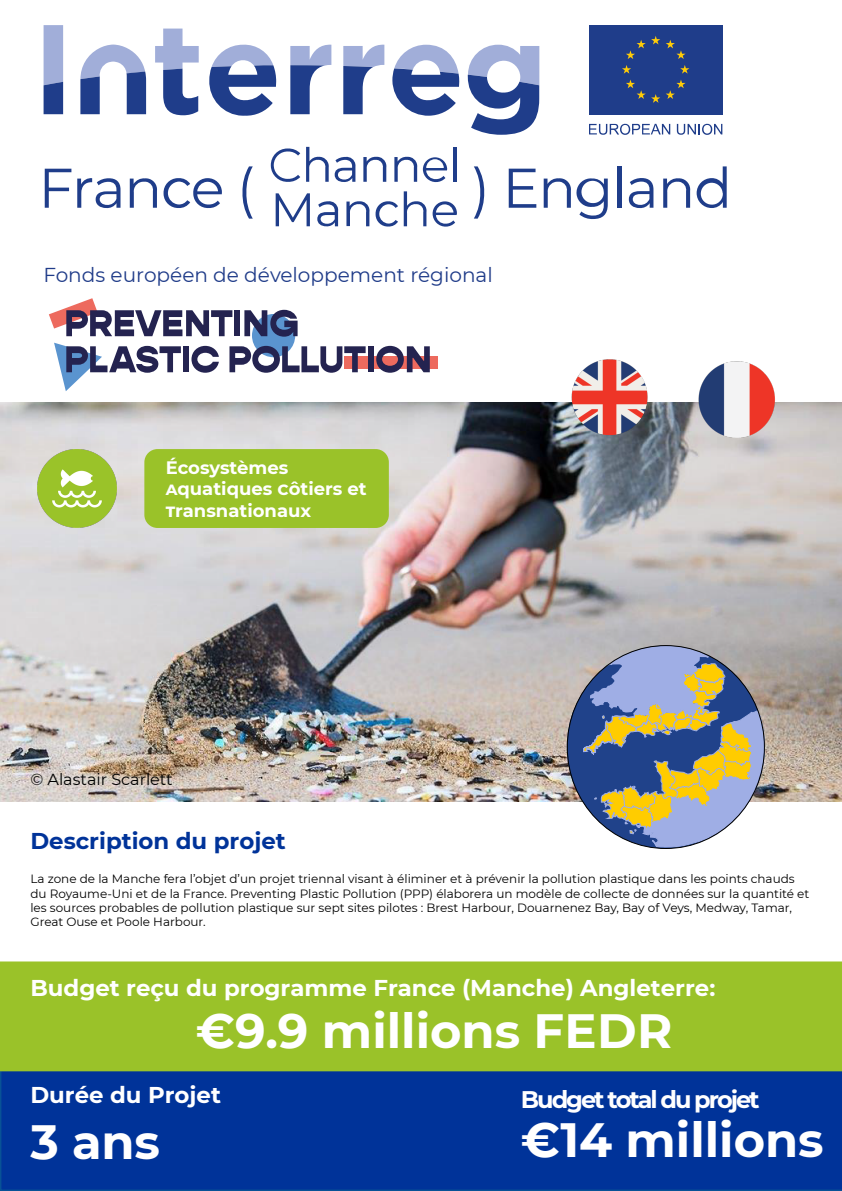
<style>
.page{position:relative;width:842px;height:1191px;background:#fff}
.page>*{position:absolute;margin:0;border:0;box-sizing:border-box;transform-origin:0 0}
.t1{font:700 48px "Montserrat";color:#fff}
.t2{font:700 24px "Montserrat";letter-spacing:-.085em;color:#fff}
.t3{font:700 22.8px "Montserrat";color:#fff}
.t4{font:700 22.8px "Montserrat";color:#039}
.t5{font:20.1px "Montserrat";color:#203c89}
.t6{font:700 18px/21.6px "Montserrat";color:#fff}
.t7{font:16px "Montserrat";color:#000}
.t8{font:12px/14.4px "Montserrat";color:#000}
</style>
<div class="page">
<img style="left:0;top:402px;width:842px;height:399px">
<div style="left:144px;top:449px;width:245px;height:79px;background:#9ac229;border-radius:13px"></div>
<div style="left:0;top:1071px;width:842px;height:120px;background:#039"></div>
<div style="left:0;top:961px;width:842px;height:110px;background:#9ac229"></div>
<img style="left:687px;top:361px;width:96px;height:86px">
<img style="left:550px;top:359px;width:113px;height:91px">
<img style="left:38px;top:449px;width:79px;height:79px">
<svg style="left:567px;top:645px;width:199px;height:203px;background:#949999"></svg>
<div style="left:344px;top:356px;width:94px;height:13px;background:#ed6a5e"></div>
<div style="left:252px;top:314px;width:43px;height:43px;background:#5a94cf;border-radius:50%"></div>
<svg style="left:49px;top:298px;width:183px;height:38px"></svg>
<div style="left:234px;top:310px;width:6px;height:26px;background:#242350"></div>
<svg style="left:244px;top:310px;width:54px;height:27px"></svg>
<svg style="left:54px;top:343px;width:127px;height:48px"></svg>
<div style="left:183px;top:346px;width:6px;height:26px;background:#242350"></div>
<svg style="left:191px;top:346px;width:28px;height:27px"></svg>
<svg style="left:229px;top:346px;width:137px;height:27px"></svg>
<div style="left:368px;top:346px;width:5px;height:26px;background:#242350"></div>
<svg style="left:376px;top:346px;width:54px;height:27px"></svg>
<svg style="left:45px;top:169px;width:26px;height:39px"></svg>
<svg style="left:77px;top:178px;width:43px;height:30px"></svg>
<svg style="left:130px;top:178px;width:27px;height:30px"></svg>
<svg style="left:163px;top:178px;width:59px;height:30px"></svg>
<svg style="left:242px;top:166px;width:11px;height:53px"></svg>
<svg style="left:271px;top:148px;width:29px;height:34px"></svg>
<svg style="left:306px;top:147px;width:23px;height:35px"></svg>
<svg style="left:335px;top:156px;width:20px;height:26px"></svg>
<svg style="left:363px;top:156px;width:23px;height:26px"></svg>
<svg style="left:394px;top:156px;width:23px;height:26px"></svg>
<svg style="left:423px;top:157px;width:24px;height:26px"></svg>
<hr style="left:453px;top:147px;width:3px;height:35px;background:#1f3d8a">
<svg style="left:276px;top:193px;width:34px;height:33px"></svg>
<svg style="left:317px;top:201px;width:21px;height:26px"></svg>
<svg style="left:346px;top:201px;width:23px;height:25px"></svg>
<svg style="left:375px;top:201px;width:23px;height:26px"></svg>
<svg style="left:404px;top:191px;width:22px;height:35px"></svg>
<svg style="left:432px;top:201px;width:25px;height:26px"></svg>
<svg style="left:474px;top:166px;width:10px;height:53px"></svg>
<svg style="left:509px;top:169px;width:27px;height:39px"></svg>
<svg style="left:544px;top:178px;width:64px;height:41px"></svg>
<hr style="left:617px;top:166px;width:4px;height:42px;background:#1f3d8a">
<svg style="left:629px;top:178px;width:24px;height:30px"></svg>
<svg style="left:663px;top:178px;width:27px;height:30px"></svg>
<svg style="left:697px;top:166px;width:30px;height:42px"></svg>
<svg style="left:44px;top:25px;width:19px;height:89px;background:#7487be"></svg>
<svg style="left:155px;top:29px;width:44px;height:86px"></svg>
<svg style="left:209px;top:44px;width:67px;height:72px"></svg>
<svg style="left:290px;top:44px;width:41px;height:70px"></svg>
<svg style="left:343px;top:44px;width:41px;height:70px"></svg>
<svg style="left:392px;top:45px;width:67px;height:71px"></svg>
<svg style="left:468px;top:45px;width:71px;height:90px"></svg>
<svg style="left:80px;top:45px;width:66px;height:69px"></svg>
<div style="left:589px;top:25px;width:133px;height:89px;background:#1f3d8a"></div>
<svg style="left:626px;top:36px;width:34px;height:23px"></svg>
<svg style="left:622px;top:65px;width:9px;height:9px"></svg>
<svg style="left:626px;top:80px;width:34px;height:23px"></svg>
<svg style="left:666px;top:80px;width:20px;height:19px"></svg>
<svg style="left:680px;top:65px;width:9px;height:9px"></svg>
<svg style="left:666px;top:40px;width:20px;height:19px"></svg>
<svg style="left:589px;top:124px;width:81px;height:11px"></svg>
<svg style="left:677px;top:124px;width:45px;height:11px"></svg>
<h3 class="t5" style="left:43px;top:261px;width:451px">Fonds européen de développement régional</h3>
<h3 class="t6" style="left:166px;top:456px;width:202px">Écosystèmes<br>Aquatiques Côtiers et<br>Transnationaux</h3>
<h3 class="t7" style="left:30px;top:768px;width:144px">© Alastair Scarlett</h3>
<h3 class="t4" style="left:30px;top:824px;width:257px">Description du projet</h3>
<p class="t8" style="left:30px;top:871px;width:780px">La zone de la Manche fera l’objet d’un projet triennal visant à éliminer et à prévenir la pollution plastique dans les points chauds du Royaume-Uni et de la France. Preventing Plastic Pollution (PPP) élaborera un modèle de collecte de données sur la quantité et les sources probables de pollution plastique sur sept sites pilotes : Brest Harbour, Douarnenez Bay, Bay of Veys, Medway, Tamar, Great Ouse et Poole Harbour.</p>
<h3 class="t3" style="left:30px;top:971px;width:686px">Budget reçu du programme France (Manche) Angleterre:</h3>
<h1 class="t1" style="left:196px;top:996px;width:478px">€9.9 millions FEDR</h1>
<h3 class="t3" style="left:30px;top:1078px;width:192px">Durée du Projet</h3>
<h1 class="t1" style="left:521px;top:1105px;width:304px">€14 millions</h1>
<h2 class="t2" style="left:521px;top:1081px;width:240px">Budget total du projet</h2>
<h1 class="t1" style="left:30px;top:1107px;width:131px">3 ans</h1>
</div>
